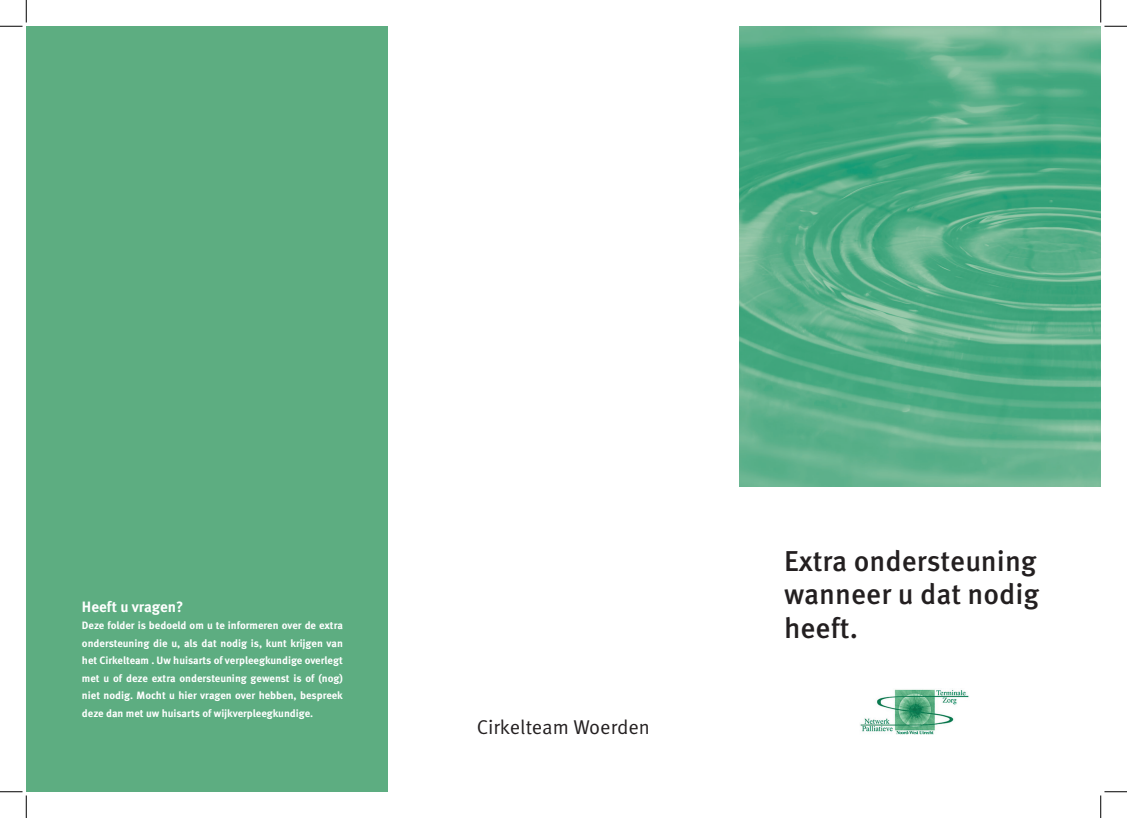
<style>
.page{position:relative;width:1127px;height:818px;background:#fff}
.page>*{position:absolute;margin:0;border:0;box-sizing:border-box;transform-origin:0 0}
.t1{font:500 28.75px/33.8px "Meta Pro";color:#231f20;text-align:justify}
.t2{font:20px "Meta Pro";color:#231f20}
.t3{font:700 15px "Meta Pro";color:#fff}
.t4{font:700 10.62px/17.5px "Meta Pro";color:#fff;text-align:justify}
</style>
<div class="page">
<div style="left:26px;top:26px;width:362px;height:766px;background:#5dad81"></div>
<img style="left:860px;top:689px;width:109px;height:46px">
<img style="left:739px;top:26px;width:361px;height:461px">
<svg style="left:0;top:0;width:27px;height:27px"></svg>
<svg style="left:0;top:791px;width:27px;height:27px"></svg>
<svg style="left:1100px;top:0;width:26px;height:27px"></svg>
<svg style="left:1100px;top:791px;width:26px;height:27px"></svg>
<p class="t3" style="left:82px;top:597px;width:103px">Heeft u vragen?</p>
<p class="t4" style="left:82px;top:617px;width:262px">Deze folder is bedoeld om u te informeren over de extra ondersteuning die u, als dat nodig is, kunt krijgen van het Cirkelteam . Uw huisarts of verpleegkundige overlegt met u of deze extra ondersteuning gewenst is of (nog) niet nodig. Mocht u hier vragen over hebben, bespreek deze dan met uw huisarts of wijkverpleegkundige.</p>
<p class="t2" style="left:477px;top:714px;width:175px">Cirkelteam Woerden</p>
<p class="t1" style="left:783px;top:545px;width:256px">Extra ondersteuning wanneer u dat nodig heeft.</p>
</div>
